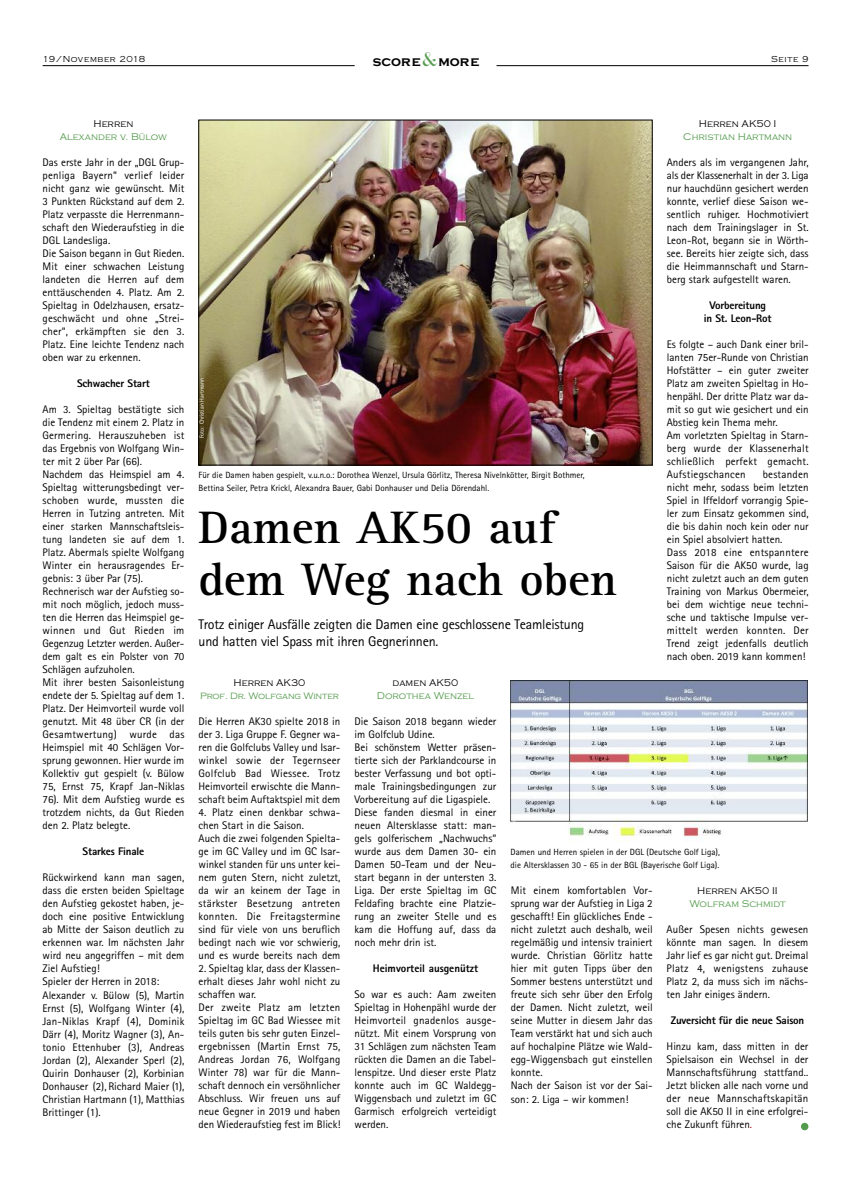
<style>
.page{position:relative;width:851px;height:1191px;background:#fff}
.page>*{position:absolute;margin:0;border:0;box-sizing:border-box;transform-origin:0 0}
.t1{font:700 47px/52px "Rotis Serif";color:#000}
.t2{font:14px/17px "Rotis Sans Serif";letter-spacing:-.015em;color:#000}
.t3{font:700 14px "Copperplate Gothic";color:#000}
.t4{font:11px/13px "Rotis Sans Serif";color:#000}
.t5{font:800 11px/13px "Rotis Sans Serif";letter-spacing:-.015em;color:#000;text-align:center}
.t6{font:300 10px "Copperplate Gothic";color:#549b4d}
.t7{font:300 10px "Copperplate Gothic";color:#000}
.t8{font:300 9.5px "Copperplate Gothic";letter-spacing:-.015em;color:#549b4d}
.t9{font:9px/13px "Rotis Sans Serif";color:#000}
.t10{font:300 9px "Copperplate Gothic";letter-spacing:.065em;color:#000}
.t11{font:6px "Rotis Sans Serif";color:#fff}
.s1{font-family:"Bab Reg";font-weight:400;font-size:21px;color:#549b4d}
.s2{color:#ca0016}
</style>
<div class="page">
<img style="left:200px;top:122px;width:450px;height:341px">
<div style="left:198px;top:120px;width:454px;height:345px;border:1px solid #000"></div>
<hr style="left:43px;top:65px;width:311px;height:1px;background:#000">
<hr style="left:496px;top:65px;width:312px;height:1px;background:#000">
<img style="left:510px;top:680px;width:297px;height:162px">
<svg style="left:800px;top:1122px;width:8px;height:8px"></svg>
<p class="t10" style="left:43px;top:54px;width:104px">19/November 2018</p>
<p class="t3" style="left:373px;top:53px;width:108px">score<span class="s1">&amp;</span>more</p>
<p class="t10" style="left:771px;top:54px;width:39px">Seite 9</p>
<p class="t7" style="left:93px;top:118px;width:41px">Herren</p>
<p class="t6" style="left:60px;top:131px;width:109px">Alexander v. Bülow</p>
<p class="t4" style="left:43px;top:157px;width:143px">Das erste Jahr in der „DGL Grup&shy;penliga Bayern“ verlief leider nicht ganz wie gewünscht. Mit<br>3 Punkten Rückstand auf dem 2.<br>Platz verpasste die Herrenmann&shy;schaft den Wiederaufstieg in die<br>DGL Landesliga.<br>Die Saison begann in Gut Rieden.<br>Mit einer schwachen Leistung landeten die Herren auf dem enttäuschenden 4. Platz. Am 2.<br>Spieltag in Odelzhausen, ersatz&shy;geschwächt und ohne „Strei&shy;cher“, erkämpften sie den 3.<br>Platz. Eine leichte Tendenz nach oben war zu erkennen.</p>
<p class="t5" style="left:77px;top:378px;width:74px">Schwacher Start</p>
<p class="t4" style="left:43px;top:404px;width:143px">Am 3. Spieltag bestätigte sich die Tendenz mit einem 2. Platz in<br>Germering. Herauszuheben ist das Ergebnis von Wolfgang Win&shy;ter mit 2 über Par (66).<br>Nachdem das Heimspiel am 4.<br>Spieltag witterungsbedingt ver&shy;schoben wurde, mussten die<br>Herren in Tutzing antreten. Mit einer starken Mannschaftsleis&shy;tung landeten sie auf dem 1.<br>Platz. Abermals spielte Wolfgang<br>Winter ein herausragendes Er&shy;gebnis: 3 über Par (75).<br>Rechnerisch war der Aufstieg so&shy;mit noch möglich, jedoch muss&shy;ten die Herren das Heimspiel ge&shy;winnen und Gut Rieden im<br>Gegenzug Letzter werden. Außer&shy;dem galt es ein Polster von 70<br>Schlägen aufzuholen.<br>Mit ihrer besten Saisonleistung endete der 5. Spieltag auf dem 1.<br>Platz. Der Heimvorteil wurde voll genutzt. Mit 48 über CR (in der<br>Gesamtwertung) wurde das<br>Heimspiel mit 40 Schlägen Vor&shy;sprung gewonnen. Hier wurde im<br>Kollektiv gut gespielt (v. Bülow<br>75, Ernst 75, Krapf Jan-Niklas<br>76). Mit dem Aufstieg wurde es trotzdem nichts, da Gut Rieden den 2. Platz belegte.</p>
<p class="t5" style="left:83px;top:846px;width:63px">Starkes Finale</p>
<p class="t4" style="left:43px;top:872px;width:143px">Rückwirkend kann man sagen, dass die ersten beiden Spieltage den Aufstieg gekostet haben, je&shy;doch eine positive Entwicklung ab Mitte der Saison deutlich zu erkennen war. Im nächsten Jahr wird neu angegriffen – mit dem<br>Ziel Aufstieg!<br>Spieler der Herren in 2018:<br>Alexander v. Bülow (5), Martin<br>Ernst (5), Wolfgang Winter (4),<br>Jan-Niklas Krapf (4), Dominik<br>Därr (4), Moritz Wagner (3), An&shy;tonio Ettenhuber (3), Andreas<br>Jordan (2), Alexander Sperl (2),<br>Quirin Donhauser (2), Korbinian<br>Donhauser (2), Richard Maier (1),<br>Christian Hartmann (1), Matthias<br>Brittinger (1).</p>
<p class="t11" style="left:199px;top:438px;width:61px;rotate:-90deg">Foto: Christian Hartmann</p>
<p class="t9" style="left:198px;top:469px;width:387px">Für die Damen haben gespielt, v.u.n.o.: Dorothea Wenzel, Ursula Görlitz, Theresa Nivelnkötter, Birgit Bothmer,<br>Bettina Seiler, Petra Krickl, Alexandra Bauer, Gabi Donhauser und Delia Dörendahl.</p>
<h1 class="t1" style="left:198px;top:506px;width:420px">Damen AK50 auf dem Weg nach oben</h1>
<p class="t2" style="left:198px;top:617px;width:387px">Trotz einiger Ausfälle zeigten die Damen eine geschlossene Teamleistung und hatten viel Spass mit ihren Gegnerinnen.</p>
<p class="t7" style="left:698px;top:118px;width:79px">Herren AK50 I</p>
<p class="t6" style="left:683px;top:131px;width:110px">Christian Hartmann</p>
<p class="t4" style="left:666px;top:157px;width:143px;text-align:justify">Anders als im vergangenen Jahr, als der Klassenerhalt in der 3. Liga nur hauchdünn gesichert werden konnte, verlief diese Saison we&shy;sentlich ruhiger. Hochmotiviert nach dem Trainingslager in St.<br>Leon-Rot, begann sie in Wörth&shy;see. Bereits hier zeigte sich, dass die Heimmannschaft und Starn&shy;berg stark aufgestellt waren.</p>
<p class="t5" style="left:703px;top:300px;width:69px">Vorbereitung in St. Leon-Rot</p>
<p class="t4" style="left:666px;top:339px;width:143px">Es folgte – auch Dank einer bril&shy;lanten 75er-Runde von Christian<br>Hofstätter – ein guter zweiter<br>Platz am zweiten Spieltag in Ho&shy;henpähl. Der dritte Platz war da&shy;mit so gut wie gesichert und ein<br>Abstieg kein Thema mehr.<br>Am vorletzten Spieltag in Starn&shy;berg wurde der Klassenerhalt schließlich perfekt gemacht.<br>Aufstiegschancen</p>
<p class="t4" style="left:666px;top:469px;width:143px;text-indent:96px">bestanden nicht mehr, sodass beim letzten<br>Spiel in Iffeldorf vorrangig Spie&shy;ler zum Einsatz gekommen sind, die bis dahin noch kein oder nur ein Spiel absolviert hatten.<br>Dass 2018 eine entspanntere<br>Saison für die AK50 wurde, lag nicht zuletzt auch an dem guten<br>Training von Markus Obermeier, bei dem wichtige neue techni&shy;sche und taktische Impulse ver&shy;mittelt werden konnten. Der<br>Trend zeigt jedenfalls deutlich nach oben. 2019 kann kommen!</p>
<p class="t7" style="left:233px;top:677px;width:73px">Herren AK30</p>
<p class="t8" style="left:200px;top:690px;width:140px">Prof. Dr. Wolfgang Winter</p>
<p class="t4" style="left:198px;top:716px;width:143px;text-align:justify">Die Herren AK30 spielte 2018 in der 3. Liga Gruppe F. Gegner wa&shy;ren die Golfclubs Valley und Isar&shy;winkel sowie der Tegernseer Golfclub Bad Wiessee. Trotz Heimvorteil erwischte die Mann&shy;schaft beim Auftaktspiel mit dem</p>
<p class="t4" style="left:198px;top:807px;width:143px">4. Platz einen denkbar schwa&shy;chen Start in die Saison.<br>Auch die zwei folgenden Spielta&shy;ge im GC Valley und im GC Isar&shy;winkel standen für uns unter kei&shy;nem guten Stern, nicht zuletzt, da wir an keinem der Tage in stärkster Besetzung antreten konnten. Die Freitagstermine sind für viele von uns beruflich bedingt nach wie vor schwierig, und es wurde bereits nach dem</p>
<p class="t4" style="left:198px;top:963px;width:143px">2. Spieltag klar, dass der Klassen&shy;erhalt dieses Jahr wohl nicht zu schaffen war.<br>Der zweite Platz am letzten<br>Spieltag im GC Bad Wiessee mit teils guten bis sehr guten Einzel&shy;ergebnissen (Martin Ernst 75,<br>Andreas Jordan 76, Wolfgang<br>Winter 78) war für die Mann&shy;schaft dennoch ein versöhnlicher<br>Abschluss. Wir freuen uns auf neue Gegner in 2019 und haben den Wiederaufstieg fest im Blick!</p>
<p class="t7" style="left:392px;top:677px;width:67px">damen AK50</p>
<p class="t6" style="left:377px;top:690px;width:99px">Dorothea Wenzel</p>
<p class="t4" style="left:354px;top:716px;width:143px">Die Saison 2018 begann wieder im Golfclub Udine.<br>Bei schönstem Wetter präsen&shy;tierte sich der Parklandcourse in bester Verfassung und bot opti&shy;male Trainingsbedingungen zur<br>Vorbereitung auf die Ligaspiele.<br>Diese fanden diesmal in einer neuen Altersklasse statt: man&shy;gels golferischem „Nachwuchs“ wurde aus dem Damen 30- ein<br>Damen 50-Team und der Neu&shy;start begann in der untersten 3.<br>Liga. Der erste Spieltag im GC<br>Feldafing brachte eine Platzie&shy;rung an zweiter Stelle und es kam die Hoffung auf, dass da noch mehr drin ist.</p>
<p class="t5" style="left:373px;top:963px;width:107px">Heimvorteil ausgenützt</p>
<p class="t4" style="left:354px;top:989px;width:143px;text-align:justify">So war es auch: Aam zweiten Spieltag in Hohenpähl wurde der Heimvorteil gnadenlos ausge&shy;nützt. Mit einem Vorsprung von 31 Schlägen zum nächsten Team rückten die Damen an die Tabel&shy;lenspitze. Und dieser erste Platz konnte auch im GC Waldegg-Wiggensbach und zuletzt im GC Garmisch erfolgreich verteidigt werden.</p>
<p class="t9" style="left:510px;top:846px;width:211px">Damen und Herren spielen in der DGL (Deutsche Golf Liga), die Altersklassen 30 - 65 in der BGL (Bayerische Golf Liga).</p>
<p class="t4" style="left:510px;top:885px;width:143px">Mit einem komfortablen Vor&shy;sprung war der Aufstieg in Liga 2 geschafft! Ein glückliches Ende - nicht zuletzt auch deshalb, weil regelmäßig und intensiv trainiert wurde. Christian Görlitz hatte hier mit guten Tipps über den<br>Sommer bestens unterstützt und freute sich sehr über den Erfolg der Damen. Nicht zuletzt, weil seine Mutter in diesem Jahr das<br>Team verstärkt hat und sich auch auf hochalpine Plätze wie Wald&shy;egg-Wiggensbach gut einstellen konnte.<br>Nach der Saison ist vor der Sai&shy;son: 2. Liga – wir kommen!</p>
<p class="t7" style="left:697px;top:885px;width:82px">Herren AK50 II</p>
<p class="t6" style="left:689px;top:898px;width:98px">Wolfram Schmidt</p>
<p class="t4" style="left:666px;top:924px;width:143px;text-align:justify">Außer Spesen nichts gewesen könnte man sagen. In diesem Jahr lief es gar nicht gut. Dreimal Platz 4, wenigstens zuhause Platz 2, da muss sich im nächs&shy;ten Jahr einiges ändern.</p>
<p class="t5" style="left:670px;top:1015px;width:135px">Zuversicht für die neue Saison</p>
<p class="t4" style="left:666px;top:1041px;width:143px;text-align:justify">Hinzu kam, dass mitten in der Spielsaison ein Wechsel in der Mannschaftsführung stattfand..<br>Jetzt blicken alle nach vorne und der neue Mannschaftskapitän soll die AK50 II in eine erfolgrei&shy;che Zukunft führen<span class="s2">.</span></p>
</div>
